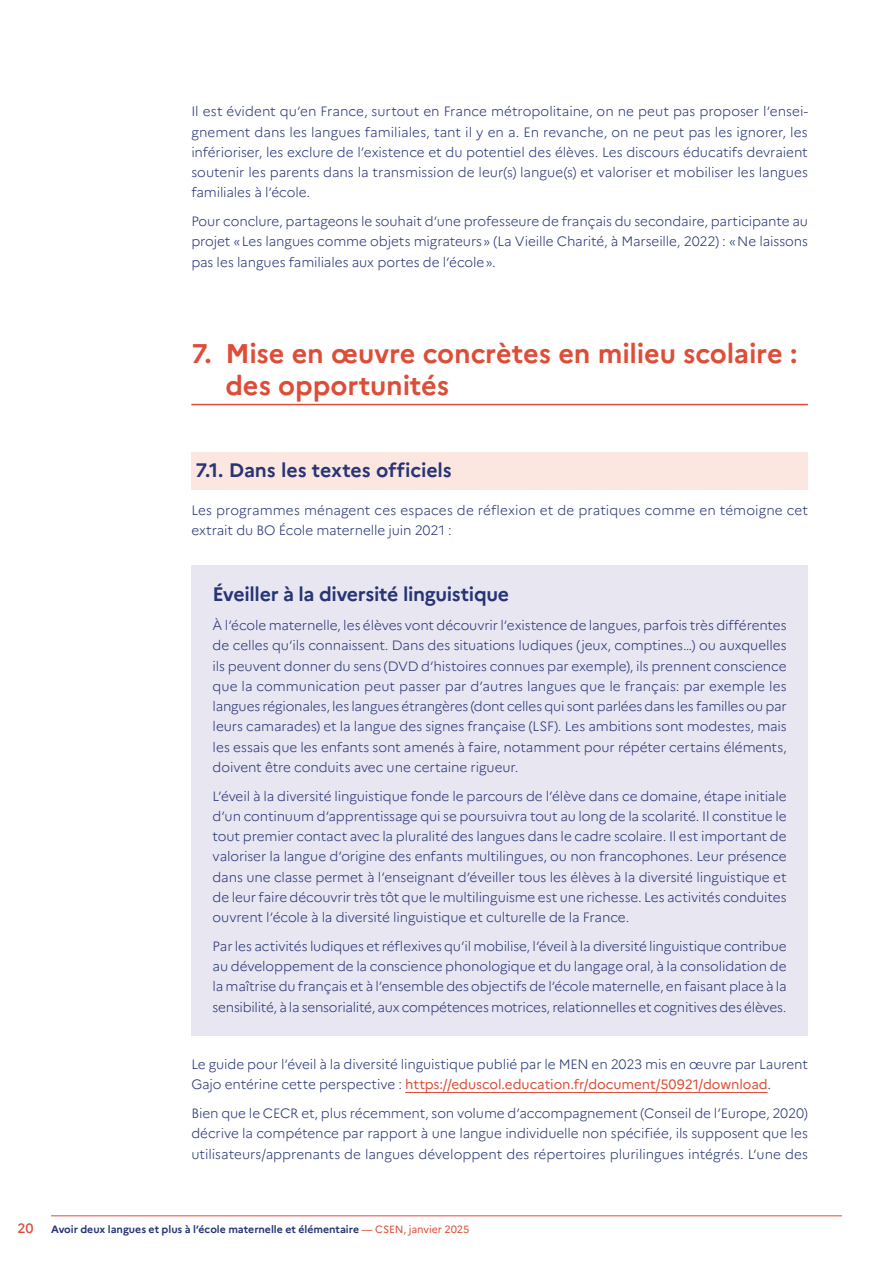
<style>
.page{position:relative;width:893px;height:1263px;background:#fff}
.page>*{position:absolute;margin:0;border:0;box-sizing:border-box;transform-origin:0 0}
.t1{font:700 27px/32.4px "Marianne";letter-spacing:-.005em;color:#dd4d37}
.encadré_bleu{font:700 19.5px "Marianne";letter-spacing:-.015em;color:#273475}
.Intertitre_niv2{font:700 19.5px "Marianne";letter-spacing:-.005em;color:#273475}
.encadré_bleu_texte{font:300 13.5px/20.2px "Marianne";letter-spacing:-.01em;color:#273475;text-align:justify}
.Texte_courant{font:300 13.5px/20.2px "Marianne";letter-spacing:-.005em;color:#273475;text-align:justify}
.t2{font:500 13.5px "Marianne";color:#dd4d37}
.t3{font:700 10.5px "Marianne";color:#273475}
.s1{font-weight:400;color:#dd4d37}
</style>
<div class="page">
<hr style="left:51px;top:1215px;width:791px;height:1px;background:#dd4d37">
<hr style="left:191px;top:404px;width:617px;height:1px;background:#dd4d37">
<div style="left:191px;top:452px;width:617px;height:38px;background:#fbe7df"></div>
<div style="left:191px;top:565px;width:617px;height:62px;background:#e8e6f1"></div>
<div style="left:191px;top:599px;width:617px;height:197px;background:#e8e6f1"></div>
<div style="left:191px;top:769px;width:617px;height:178px;background:#e8e6f1"></div>
<div style="left:191px;top:919px;width:617px;height:117px;background:#e8e6f1"></div>
<hr style="left:405px;top:1092px;width:363px;height:1px;background:#dd4d37">
<p class="Texte_courant" style="left:191px;top:101px;width:618px">Il est évident qu’en France, surtout en France métropolitaine, on ne peut pas proposer l’ensei&shy;gnement dans les langues familiales, tant il y en a. En revanche, on ne peut pas les ignorer, les inférioriser, les exclure de l’existence et du potentiel des élèves. Les discours éducatifs devraient soutenir les parents dans la transmission de leur(s) langue(s) et valoriser et mobiliser les langues familiales à l’école.</p>
<p class="Texte_courant" style="left:191px;top:211px;width:618px">Pour conclure, partageons le souhait d’une professeure de français du secondaire, participante au projet «Les langues comme objets migrateurs» (La Vieille Charité, à Marseille, 2022) : «Ne laissons pas les langues familiales aux portes de l’école».</p>
<p class="t1" style="left:225px;top:337px;width:573px;text-indent:-34px">7. Mise en œuvre concrètes en milieu scolaire : des opportunités</p>
<p class="Intertitre_niv2" style="left:196px;top:458px;width:258px">7.1. Dans les textes officiels</p>
<p class="Texte_courant" style="left:191px;top:500px;width:618px">Les programmes ménagent ces espaces de réflexion et de pratiques comme en témoigne cet extrait du BO École maternelle juin 2021 :</p>
<p class="encadré_bleu" style="left:213px;top:582px;width:298px">Éveiller à la diversité linguistique</p>
<p class="encadré_bleu_texte" style="left:213px;top:615px;width:576px">À l’école maternelle, les élèves vont découvrir l’existence de langues, parfois très différentes de celles qu’ils connaissent. Dans des situations ludiques (jeux, comptines…) ou auxquelles ils peuvent donner du sens (DVD d’histoires connues par exemple), ils prennent conscience que la communication peut passer par d’autres langues que le français: par exemple les langues régionales, les langues étrangères (dont celles qui sont parlées dans les familles ou par leurs camarades) et la langue des signes française (LSF). Les ambitions sont modestes, mais les essais que les enfants sont amenés à faire, notamment pour répéter certains éléments, doivent être conduits avec une certaine rigueur.</p>
<p class="encadré_bleu_texte" style="left:213px;top:786px;width:576px">L’éveil à la diversité linguistique fonde le parcours de l’élève dans ce domaine, étape initiale d’un continuum d’apprentissage qui se poursuivra tout au long de la scolarité. Il constitue le tout premier contact avec la pluralité des langues dans le cadre scolaire. Il est important de valoriser la langue d’origine des enfants multilingues, ou non francophones. Leur présence dans une classe permet à l’enseignant d’éveiller tous les élèves à la diversité linguistique et de leur faire découvrir très tôt que le multilinguisme est une richesse. Les activités conduites ouvrent l’école à la diversité linguistique et culturelle de la France.</p>
<p class="encadré_bleu_texte" style="left:213px;top:936px;width:576px">Par les activités ludiques et réflexives qu’il mobilise, l’éveil à la diversité linguistique contribue au développement de la conscience phonologique et du langage oral, à la consolidation de la maîtrise du français et à l’ensemble des objectifs de l’école maternelle, en faisant place à la sensibilité, à la sensorialité, aux compétences motrices, relationnelles et cognitives des élèves.</p>
<p class="Texte_courant" style="left:191px;top:1054px;width:618px">Le guide pour l’éveil à la diversité linguistique publié par le MEN en 2023 mis en œuvre par Laurent<br>Gajo entérine cette perspective : <span class="s1">https://eduscol.education.fr/document/50921/download</span>.</p>
<p class="Texte_courant" style="left:191px;top:1103px;width:618px">Bien que le CECR et, plus récemment, son volume d’accompagnement (Conseil de l’Europe, 2020) décrive la compétence par rapport à une langue individuelle non spécifiée, ils supposent que les utilisateurs/apprenants de langues développent des répertoires plurilingues intégrés. L’une des</p>
<p class="t2" style="left:17px;top:1220px;width:18px">20</p>
<p class="t3" style="left:51px;top:1223px;width:420px">Avoir deux langues et plus à l’école maternelle et élémentaire <span class="s1">— CSEN, janvier 2025</span></p>
</div>
